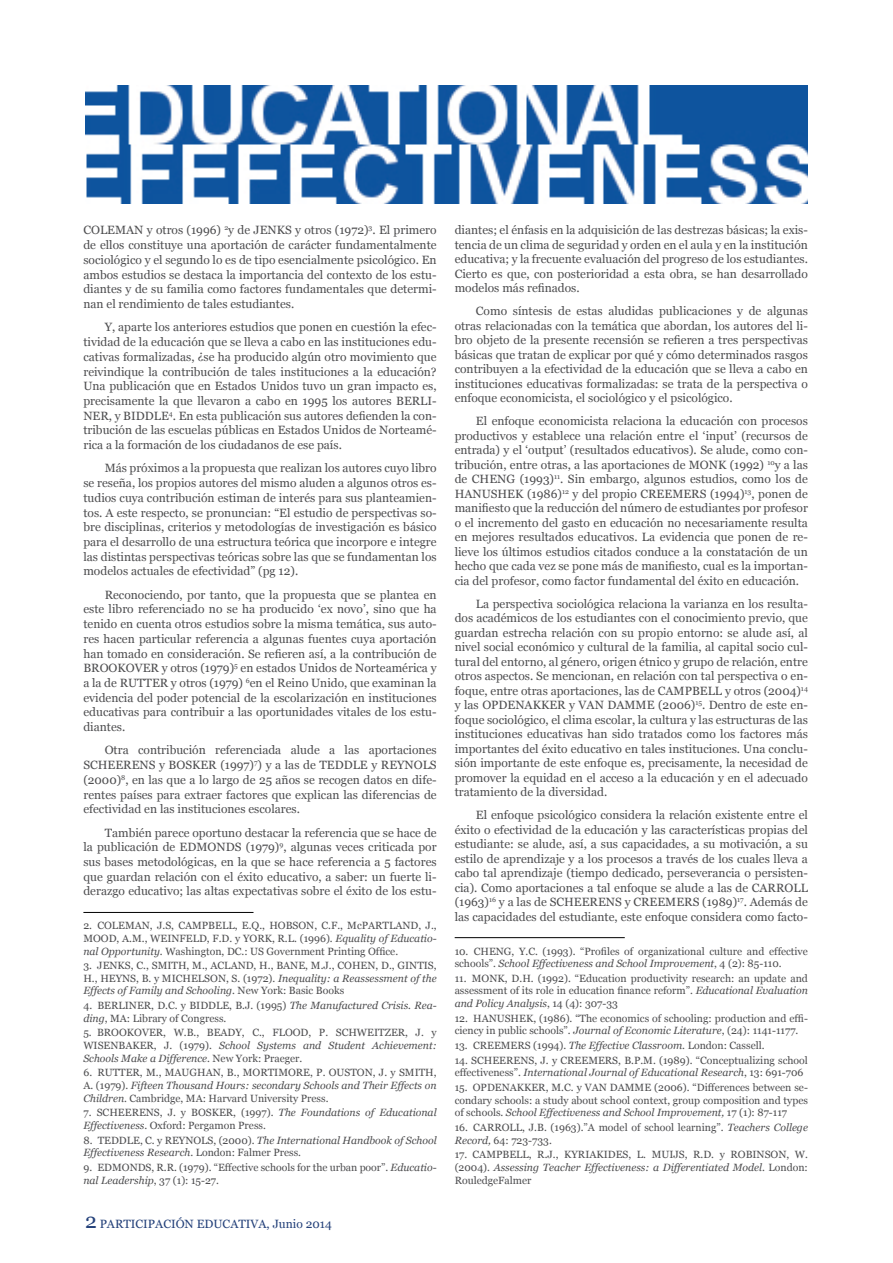
<style>
.page{position:relative;width:893px;height:1263px;background:#fff}
.page>*{position:absolute;margin:0;border:0;box-sizing:border-box;transform-origin:0 0}
.t1{font:12px/14.5px "Georgia";color:#4d4d4f;text-align:justify}
.t2{font:12px "Georgia";color:#24417a}
.t3{font:10.5px/12.6px "Georgia";color:#4d4d4f;text-align:justify}
.t4{font:italic 10.5px/12.6px "Georgia";color:#4d4d4f}
.s1{font-style:italic}
.s2{font-style:normal}
.s3{font-size:21px}
</style>
<div class="page">
<img style="left:85px;top:85px;width:723px;height:119px">
<hr style="left:83px;top:912px;width:170px;height:1px;background:#000">
<hr style="left:455px;top:937px;width:170px;height:1px;background:#000">
<p class="t1" style="left:83px;top:223px;width:355px">COLEMAN y otros (1996) <sup>2</sup>y de JENKS y otros (1972)<sup>3</sup>. El primero de ellos constituye una aportación de carácter fundamentalmente sociológico y el segundo lo es de tipo esencialmente psicológico. En ambos estudios se destaca la importancia del contexto de los estu&shy;diantes y de su familia como factores fundamentales que determi&shy;nan el rendimiento de tales estudiantes.</p>
<p class="t1" style="left:83px;top:320px;width:355px;text-indent:21px">Y, aparte los anteriores estudios que ponen en cuestión la efec&shy;tividad de la educación que se lleva a cabo en las instituciones edu&shy;cativas formalizadas, ¿se ha producido algún otro movimiento que reivindique la contribución de tales instituciones a la educación?<br>Una publicación que en Estados Unidos tuvo un gran impacto es, precisamente la que llevaron a cabo en 1995 los autores BERLI-NER, y BIDDLE<sup>4</sup>. En esta publicación sus autores defienden la con&shy;tribución de las escuelas públicas en Estados Unidos de Norteamé&shy;rica a la formación de los ciudadanos de ese país.</p>
<p class="t1" style="left:83px;top:461px;width:355px;text-indent:21px">Más próximos a la propuesta que realizan los autores cuyo libro se reseña, los propios autores del mismo aluden a algunos otros es&shy;tudios cuya contribución estiman de interés para sus planteamien&shy;tos. A este respecto, se pronuncian: “El estudio de perspectivas so&shy;bre disciplinas, criterios y metodologías de investigación es básico para el desarrollo de una estructura teórica que incorpore e integre las distintas perspectivas teóricas sobre las que se fundamentan los modelos actuales de efectividad” (pg 12).</p>
<p class="t1" style="left:83px;top:587px;width:355px;text-indent:21px">Reconociendo, por tanto, que la propuesta que se plantea en este libro referenciado no se ha producido ‘ex novo’, sino que ha tenido en cuenta otros estudios sobre la misma temática, sus auto&shy;res hacen particular referencia a algunas fuentes cuya aportación han tomado en consideración. Se refieren así, a la contribución de BROOKOVER y otros (1979)<sup>5</sup> en estados Unidos de Norteamérica y a la de RUTTER y otros (1979) <sup>6</sup>en el Reino Unido, que examinan la evidencia del poder potencial de la escolarización en instituciones educativas para contribuir a las oportunidades vitales de los estu&shy;diantes.</p>
<p class="t1" style="left:83px;top:743px;width:355px;text-indent:21px">Otra contribución referenciada alude a las aportaciones SCHEERENS y BOSKER (1997)<sup>7</sup>) y a las de TEDDLE y REYNOLS (2000)<sup>8</sup>, en las que a lo largo de 25 años se recogen datos en dife&shy;rentes países para extraer factores que explican las diferencias de efectividad en las instituciones escolares.</p>
<p class="t1" style="left:83px;top:825px;width:355px;text-indent:21px">También parece oportuno destacar la referencia que se hace de la publicación de EDMONDS (1979)<sup>9</sup>, algunas veces criticada por sus bases metodológicas, en la que se hace referencia a 5 factores que guardan relación con el éxito educativo, a saber: un fuerte li&shy;derazgo educativo; las altas expectativas sobre el éxito de los estu-</p>
<p class="t3" style="left:83px;top:919px;width:355px">2. COLEMAN, J.S, CAMPBELL, E.Q., HOBSON, C.F., McPARTLAND, J., MOOD, A.M., WEINFELD, F.D. y YORK, R.L. (1996). <span class="s1">Equality of Educatio&shy;nal Opportunity</span>. Washington, DC.: US Government Printing Office.</p>
<p class="t3" style="left:83px;top:959px;width:355px">3. JENKS, C., SMITH, M., ACLAND, H., BANE, M.J., COHEN, D., GINTIS, H., HEYNS, B. y MICHELSON, S. (1972). <span class="s1">Inequality: a Reassessment of the Effects of Family and Schooling</span>. New York: Basic Books</p>
<p class="t3" style="left:83px;top:999px;width:355px">4. BERLINER, D.C. y BIDDLE, B.J. (1995) <span class="s1">The Manufactured Crisis. Rea&shy;ding</span>, MA: Library of Congress.</p>
<p class="t3" style="left:83px;top:1027px;width:355px">5. BROOKOVER, W.B., BEADY, C., FLOOD, P. SCHWEITZER, J. y WISENBAKER, J. (1979). <span class="s1">School Systems and Student Achievement:<br>Schools Make a Difference</span>. New York: Praeger.</p>
<p class="t3" style="left:83px;top:1067px;width:355px">6. RUTTER, M., MAUGHAN, B., MORTIMORE, P. OUSTON, J. y SMITH, A. (1979). <span class="s1">Fifteen Thousand Hours: secondary Schools and Their Effects on Children</span>. Cambridge, MA: Harvard University Press.</p>
<p class="t3" style="left:83px;top:1106px;width:355px">7. SCHEERENS, J. y BOSKER, (1997). <span class="s1">The Foundations of Educational<br>Effectiveness</span>. Oxford: Pergamon Press.</p>
<p class="t4" style="left:83px;top:1134px;width:355px"><span class="s2">8. TEDDLE, C. y REYNOLS, (2000).</span> The International Handbook of School<br>Effectiveness Research<span class="s2">. London: Falmer Press.</span></p>
<p class="t3" style="left:83px;top:1161px;width:355px">9. EDMONDS, R.R. (1979). “Effective schools for the urban poor”. <span class="s1">Educatio&shy;nal Leadership</span>, 37 (1): 15-27.</p>
<p class="t2" style="left:85px;top:1216px;width:248px"><span class="s3">2</span> PARTICIPACIÓN EDUCATIVA, Junio 2014</p>
<p class="t1" style="left:455px;top:223px;width:355px">diantes; el énfasis en la adquisición de las destrezas básicas; la exis&shy;tencia de un clima de seguridad y orden en el aula y en la institución educativa; y la frecuente evaluación del progreso de los estudiantes.<br>Cierto es que, con posterioridad a esta obra, se han desarrollado modelos más refinados.</p>
<p class="t1" style="left:455px;top:304px;width:355px;text-indent:21px">Como síntesis de estas aludidas publicaciones y de algunas otras relacionadas con la temática que abordan, los autores del li&shy;bro objeto de la presente recensión se refieren a tres perspectivas básicas que tratan de explicar por qué y cómo determinados rasgos contribuyen a la efectividad de la educación que se lleva a cabo en instituciones educativas formalizadas: se trata de la perspectiva o enfoque economicista, el sociológico y el psicológico.</p>
<p class="t1" style="left:455px;top:414px;width:355px;text-indent:21px">El enfoque economicista relaciona la educación con procesos productivos y establece una relación entre el ‘input’ (recursos de entrada) y el ‘output’ (resultados educativos). Se alude, como con&shy;tribución, entre otras, a las aportaciones de MONK (1992) <sup>10</sup>y a las de CHENG (1993)<sup>11</sup>. Sin embargo, algunos estudios, como los de HANUSHEK (1986)<sup>12</sup> y del propio CREEMERS (1994)<sup>13</sup>, ponen de manifiesto que la reducción del número de estudiantes por profesor o el incremento del gasto en educación no necesariamente resulta en mejores resultados educativos. La evidencia que ponen de re&shy;lieve los últimos estudios citados conduce a la constatación de un hecho que cada vez se pone más de manifiesto, cual es la importan&shy;cia del profesor, como factor fundamental del éxito en educación.</p>
<p class="t1" style="left:455px;top:597px;width:355px;text-indent:21px">La perspectiva sociológica relaciona la varianza en los resulta&shy;dos académicos de los estudiantes con el conocimiento previo, que guardan estrecha relación con su propio entorno: se alude así, al nivel social económico y cultural de la familia, al capital socio cul&shy;tural del entorno, al género, origen étnico y grupo de relación, entre otros aspectos. Se mencionan, en relación con tal perspectiva o en&shy;foque, entre otras aportaciones, las de CAMPBELL y otros (2004)<sup>14 </sup>y las OPDENAKKER y VAN DAMME (2006)<sup>15</sup>. Dentro de este en&shy;foque sociológico, el clima escolar, la cultura y las estructuras de las instituciones educativas han sido tratados como los factores más importantes del éxito educativo en tales instituciones. Una conclu&shy;sión importante de este enfoque es, precisamente, la necesidad de promover la equidad en el acceso a la educación y en el adecuado tratamiento de la diversidad.</p>
<p class="t1" style="left:455px;top:808px;width:355px;text-indent:21px">El enfoque psicológico considera la relación existente entre el éxito o efectividad de la educación y las características propias del estudiante: se alude, así, a sus capacidades, a su motivación, a su estilo de aprendizaje y a los procesos a través de los cuales lleva a cabo tal aprendizaje (tiempo dedicado, perseverancia o persisten&shy;cia). Como aportaciones a tal enfoque se alude a las de CARROLL (1963)<sup>16</sup> y a las de SCHEERENS y CREEMERS (1989)<sup>17</sup>. Además de las capacidades del estudiante, este enfoque considera como facto-</p>
<p class="t3" style="left:455px;top:945px;width:355px">10. CHENG, Y.C. (1993). “Profiles of organizational culture and effective schools”. <span class="s1">School Effectiveness and School Improvement</span>, 4 (2): 85-110.</p>
<p class="t3" style="left:455px;top:972px;width:355px">11. MONK, D.H. (1992). “Education productivity research: an update and assessment of its role in education finance reform”. <span class="s1">Educational Evaluation and Policy Analysis</span>, 14 (4): 307-33</p>
<p class="t3" style="left:455px;top:1012px;width:355px">12. HANUSHEK, (1986). “The economics of schooling: production and effi&shy;ciency in public schools”. <span class="s1">Journal of Economic Literature</span>, (24): 1141-1177.</p>
<p class="t3" style="left:455px;top:1039px;width:311px">13. CREEMERS (1994). <span class="s1">The Effective Classroom</span>. London: Cassell.</p>
<p class="t3" style="left:455px;top:1054px;width:355px">14. SCHEERENS, J. y CREEMERS, B.P.M. (1989). “Conceptualizing school effectiveness”. <span class="s1">International Journal of Educational Research</span>, 13: 691-706</p>
<p class="t3" style="left:455px;top:1081px;width:355px">15. OPDENAKKER, M.C. y VAN DAMME (2006). “Differences between se&shy;condary schools: a study about school context, group composition and types of schools. <span class="s1">School Effectiveness and School Improvement,</span> 17 (1): 87-117</p>
<p class="t3" style="left:455px;top:1121px;width:355px">16. CARROLL, J.B. (1963).”A model of school learning”. <span class="s1">Teachers College<br>Record,</span> 64: 723-733.</p>
<p class="t3" style="left:455px;top:1149px;width:355px">17. CAMPBELL, R.J., KYRIAKIDES, L. MUIJS, R.D. y ROBINSON, W. (2004). <span class="s1">Assessing Teacher Effectiveness: a Differentiated Model</span>. London:<br>RouledgeFalmer</p>
</div>
